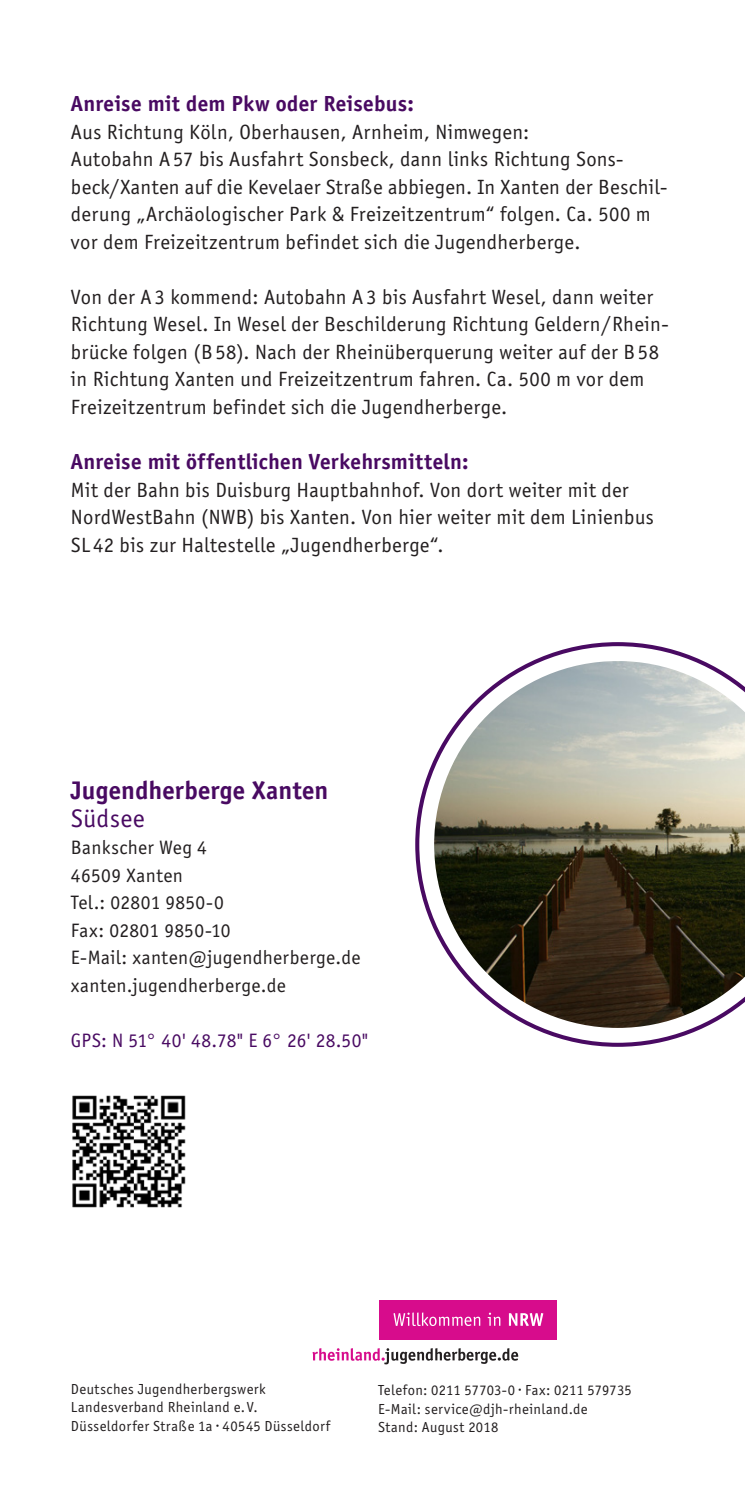
<style>
.page{position:relative;width:745px;height:1489px;background:#fff}
.page>*{position:absolute;margin:0;border:0;box-sizing:border-box;transform-origin:0 0}
.t1{font:700 26.25px "Officina Sans EF";letter-spacing:.01em;color:#490a62}
.t2{font:26.25px "Officina Sans EF";letter-spacing:.015em;color:#490a62}
.t3{font:700 22.5px "Officina Sans EF";letter-spacing:.015em;color:#490a62}
.t4{font:21.25px/27.5px "Officina Sans EF";letter-spacing:.015em;color:#231f20}
.t5{font:20px/27.5px "Officina Sans EF";letter-spacing:.02em;color:#231f20}
.t6{font:20px "Officina Sans EF";letter-spacing:.01em;color:#490a62}
.t7{font:15px/18.8px "Officina Sans EF";letter-spacing:.025em;color:#231f20}
</style>
<div class="page">
<svg style="left:415px;top:642px;width:290px;height:405px"></svg>
<img style="left:434px;top:661px;width:310px;height:366px">
<div style="left:379px;top:1300px;width:177px;height:39px;background:#d70c8c"></div>
<svg style="left:393px;top:1312px;width:150px;height:13px"></svg>
<svg style="left:312px;top:1348px;width:206px;height:16px"></svg>
<img style="left:72px;top:1095px;width:114px;height:113px">
<p class="t3" style="left:71px;top:90px;width:344px">Anreise mit dem Pkw oder Reisebus:</p>
<p class="t4" style="left:71px;top:118px;width:597px">Aus Richtung Köln, Oberhausen, Arnheim, Nimwegen:<br>Autobahn A 57 bis Ausfahrt Sonsbeck, dann links Richtung Sons&shy;beck/Xanten auf die Kevelaer Straße abbiegen. In Xanten der Beschil&shy;derung „Archäologischer Park &amp; Freizeitzentrum“ folgen. Ca. 500 m vor dem Freizeitzentrum befindet sich die Jugendherberge.</p>
<p class="t4" style="left:71px;top:283px;width:599px">Von der A 3 kommend: Autobahn A 3 bis Ausfahrt Wesel, dann weiter Richtung Wesel. In Wesel der Beschilderung Richtung Geldern/Rhein&shy;brücke folgen (B 58). Nach der Rheinüberquerung weiter auf der B 58 in Richtung Xanten und Freizeitzentrum fahren. Ca. 500 m vor dem Freizeitzentrum befindet sich die Jugendherberge.</p>
<p class="t3" style="left:71px;top:448px;width:399px">Anreise mit öffentlichen Verkehrsmitteln:</p>
<p class="t4" style="left:71px;top:476px;width:584px">Mit der Bahn bis Duisburg Hauptbahnhof. Von dort weiter mit der<br>NordWestBahn (NWB) bis Xanten. Von hier weiter mit dem Linienbus<br>SL 42 bis zur Haltestelle „Jugendherberge“.</p>
<p class="t1" style="left:71px;top:774px;width:259px">Jugendherberge Xanten</p>
<p class="t2" style="left:71px;top:803px;width:75px">Südsee</p>
<p class="t5" style="left:71px;top:834px;width:291px">Bankscher Weg 4<br>46509 Xanten<br>Tel.: 02801 9850-0<br>Fax: 02801 9850-10<br>E-Mail: xanten@jugendherberge.de xanten.jugendherberge.de</p>
<p class="t6" style="left:71px;top:1028px;width:298px">GPS: N 51° 40' 48.78'' E 6° 26' 28.50''</p>
<p class="t7" style="left:71px;top:1379px;width:261px">Deutsches Jugendherbergswerk<br>Landesverband Rheinland e. V.<br>Düsseldorfer Straße 1a · 40545 Düsseldorf</p>
<p class="t7" style="left:378px;top:1380px;width:255px">Telefon: 0211 57703-0 · Fax: 0211 579735<br>E-Mail: service@djh-rheinland.de<br>Stand: August 2018</p>
</div>
